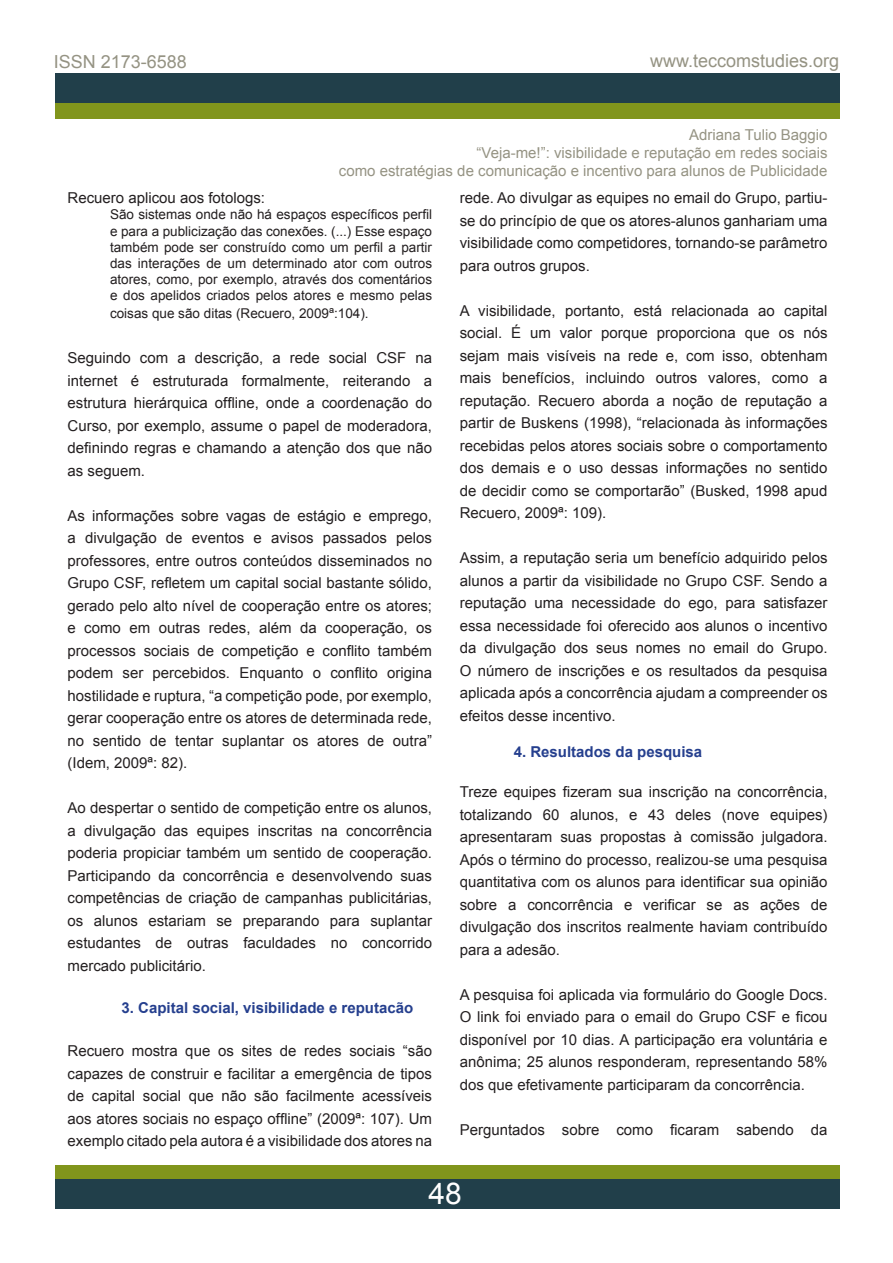
<style>
.page{position:relative;width:893px;height:1263px;background:#fff}
.page>*{position:absolute;margin:0;border:0;box-sizing:border-box;transform-origin:0 0}
.t1{font:30px "Arial";color:#fff}
.t2{font:18px "Arial";color:#959383}
.Forma_Livre{font:15px/22.5px "Arial";color:#231f20;text-align:justify}
.t3{font:15px "Arial";color:#959383}
.t4{font:700 15px "Arial";color:#253f8e}
.Forma_Livre-2{font:13.5px/16.2px "Arial";color:#231f20;text-align:justify}
</style>
<div class="page">
<div style="left:55px;top:1165px;width:784px;height:30px;background:#81951c"></div>
<div style="left:55px;top:1179px;width:784px;height:30px;background:#213f4a"></div>
<div style="left:55px;top:90px;width:784px;height:29px;background:#81951c"></div>
<div style="left:55px;top:73px;width:784px;height:29px;background:#213f4a"></div>
<p class="t2" style="left:54px;top:50px;width:135px">ISSN 2173-6588</p>
<p class="t2" style="left:650px;top:49px;width:191px">www.teccomstudies.org</p>
<p class="t3" style="left:689px;top:125px;width:140px">Adriana Tulio Baggio</p>
<p class="t3" style="left:477px;top:143px;width:352px">“Veja-me!”: visibilidade e reputação em redes sociais</p>
<p class="t3" style="left:339px;top:161px;width:490px">como estratégias de comunicação e incentivo para alunos de Publicidade</p>
<p class="Forma_Livre" style="left:68px;top:187px;width:199px">Recuero aplicou aos fotologs:</p>
<p class="Forma_Livre-2" style="left:110px;top:207px;width:324px">São sistemas onde não há espaços específicos perfil e para a publicização das conexões. (...) Esse espaço também pode ser construído como um perfil a partir das interações de um determinado ator com outros atores, como, por exemplo, através dos comentários e dos apelidos criados pelos atores e mesmo pelas</p>
<p class="Forma_Livre-2" style="left:110px;top:306px;width:260px">coisas que são ditas (Recuero, 2009ª:104).</p>
<p class="Forma_Livre" style="left:68px;top:347px;width:366px">Seguindo com a descrição, a rede social CSF na internet é estruturada formalmente, reiterando a estrutura hierárquica offline, onde a coordenação do Curso, por exemplo, assume o papel de moderadora, definindo regras e chamando a atenção dos que não as seguem.</p>
<p class="Forma_Livre" style="left:68px;top:504px;width:366px">As informações sobre vagas de estágio e emprego, a divulgação de eventos e avisos passados pelos professores, entre outros conteúdos disseminados no Grupo CSF, refletem um capital social bastante sólido, gerado pelo alto nível de cooperação entre os atores; e como em outras redes, além da cooperação, os processos sociais de competição e conflito também podem ser percebidos. Enquanto o conflito origina hostilidade e ruptura, “a competição pode, por exemplo, gerar cooperação entre os atores de determinada rede, no sentido de tentar suplantar os atores de outra” (Idem, 2009ª: 82).</p>
<p class="Forma_Livre" style="left:68px;top:797px;width:366px">Ao despertar o sentido de competição entre os alunos, a divulgação das equipes inscritas na concorrência poderia propiciar também um sentido de cooperação.<br>Participando da concorrência e desenvolvendo suas competências de criação de campanhas publicitárias, os alunos estariam se preparando para suplantar estudantes de outras faculdades no concorrido mercado publicitário.</p>
<p class="t4" style="left:122px;top:998px;width:293px">3. Capital social, visibilidade e reputacão</p>
<p class="Forma_Livre" style="left:68px;top:1040px;width:366px">Recuero mostra que os sites de redes sociais “são capazes de construir e facilitar a emergência de tipos de capital social que não são facilmente acessíveis aos atores sociais no espaço offline” (2009ª: 107). Um exemplo citado pela autora é a visibilidade dos atores na</p>
<p class="Forma_Livre" style="left:460px;top:187px;width:369px">rede. Ao divulgar as equipes no email do Grupo, partiu&shy;se do princípio de que os atores-alunos ganhariam uma visibilidade como competidores, tornando-se parâmetro para outros grupos.</p>
<p class="Forma_Livre" style="left:460px;top:299px;width:369px">A visibilidade, portanto, está relacionada ao capital social. É um valor porque proporciona que os nós sejam mais visíveis na rede e, com isso, obtenham mais benefícios, incluindo outros valores, como a reputação. Recuero aborda a noção de reputação a partir de Buskens (1998), “relacionada às informações recebidas pelos atores sociais sobre o comportamento dos demais e o uso dessas informações no sentido de decidir como se comportarão” (Busked, 1998 apud Recuero, 2009ª: 109).</p>
<p class="Forma_Livre" style="left:460px;top:547px;width:369px">Assim, a reputação seria um benefício adquirido pelos alunos a partir da visibilidade no Grupo CSF. Sendo a reputação uma necessidade do ego, para satisfazer essa necessidade foi oferecido aos alunos o incentivo da divulgação dos seus nomes no email do Grupo.<br>O número de inscrições e os resultados da pesquisa aplicada após a concorrência ajudam a compreender os efeitos desse incentivo.</p>
<p class="t4" style="left:514px;top:741px;width:190px">4. Resultados da pesquisa</p>
<p class="Forma_Livre" style="left:460px;top:781px;width:369px">Treze equipes fizeram sua inscrição na concorrência, totalizando 60 alunos, e 43 deles (nove equipes) apresentaram suas propostas à comissão julgadora.<br>Após o término do processo, realizou-se uma pesquisa quantitativa com os alunos para identificar sua opinião sobre a concorrência e verificar se as ações de divulgação dos inscritos realmente haviam contribuído para a adesão.</p>
<p class="Forma_Livre" style="left:460px;top:983px;width:369px">A pesquisa foi aplicada via formulário do Google Docs.<br>O link foi enviado para o email do Grupo CSF e ficou disponível por 10 dias. A participação era voluntária e anônima; 25 alunos responderam, representando 58% dos que efetivamente participaram da concorrência.</p>
<p class="Forma_Livre" style="left:460px;top:1118px;width:369px">Perguntados sobre como ficaram sabendo da</p>
<p class="t1" style="left:428px;top:1174px;width:35px">48</p>
</div>
